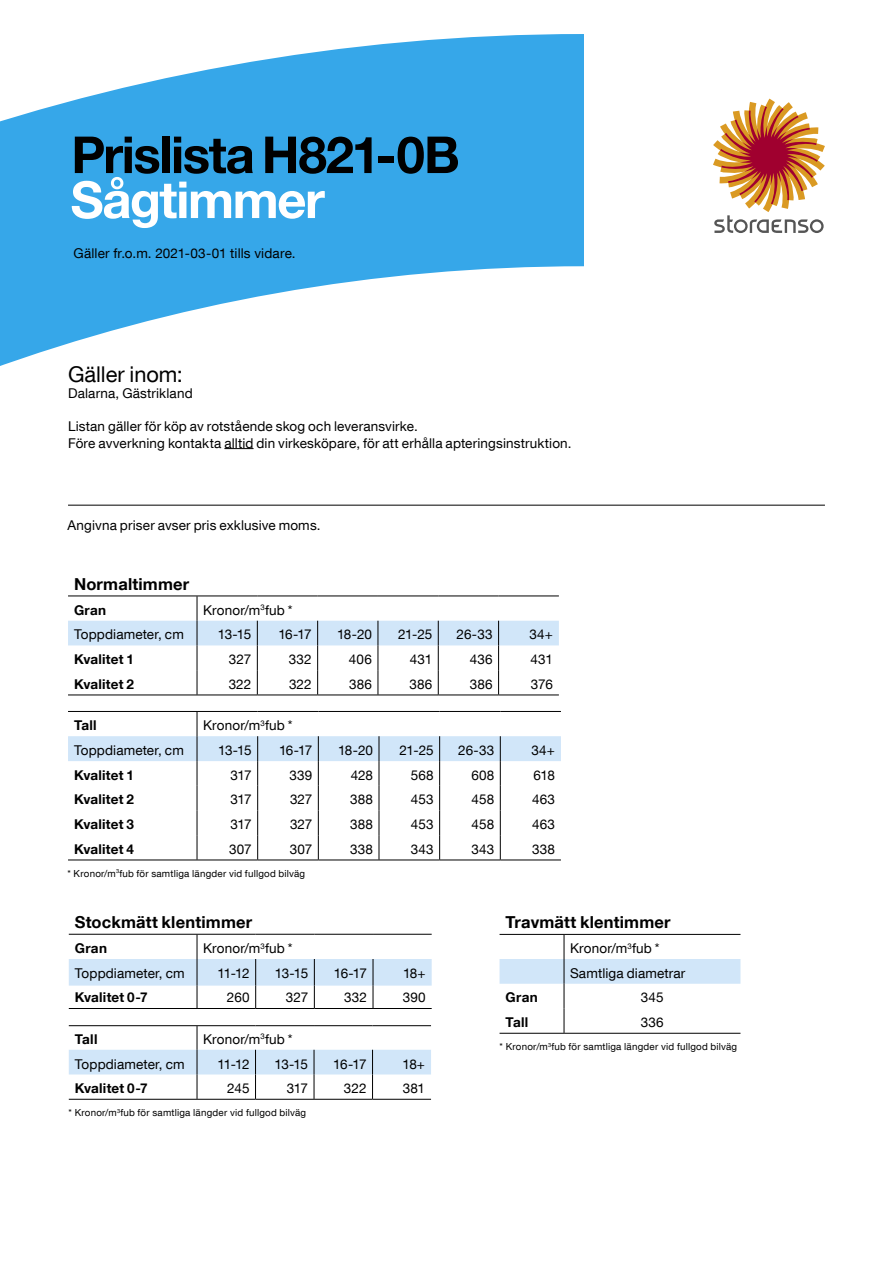
<style>
.page{position:relative;width:893px;height:1263px;background:#fff}
.page>*{position:absolute;margin:0;border:0;box-sizing:border-box;transform-origin:0 0}
.t1{font:700 51px "Helvetica Neue LT Com";letter-spacing:-.03em;color:#000}
.t2{font:700 51px "Helvetica Neue LT Com";letter-spacing:-.03em;color:#fff}
.t3{font:21.75px "Helvetica Neue LT Com";color:#000}
.t4{font:700 16.5px "Helvetica Neue LT Com";letter-spacing:.01em;color:#000}
.t5{font:13.5px/16.5px "Helvetica Neue LT Com";letter-spacing:.01em;color:#000}
.t6{font:700 13.5px "Helvetica Neue LT Com";letter-spacing:.02em;color:#000}
.t7{font:9.75px "Helvetica Neue LT Com";letter-spacing:.02em;color:#000}
</style>
<div class="page">
<svg style="left:0;top:34px;width:584px;height:332px;fill:#36a7e9"></svg>
<svg style="left:713px;top:99px;width:112px;height:134px"></svg>
<hr style="left:68px;top:505px;width:757px;height:1px;background:#000">
<hr style="left:224px;top:448px;width:30px;height:1px;background:#000">
<svg style="left:69px;top:935px;width:363px;height:73px"></svg>
<hr style="left:69px;top:1008px;width:128px;height:1px;background:#000">
<hr style="left:197px;top:1008px;width:59px;height:1px;background:#000">
<hr style="left:256px;top:1008px;width:58px;height:1px;background:#000">
<hr style="left:314px;top:1008px;width:59px;height:1px;background:#000">
<hr style="left:373px;top:1008px;width:59px;height:1px;background:#000">
<hr style="left:69px;top:934px;width:128px;height:1px;background:#000">
<hr style="left:197px;top:934px;width:59px;height:1px;background:#000">
<hr style="left:256px;top:934px;width:58px;height:1px;background:#000">
<hr style="left:314px;top:934px;width:59px;height:1px;background:#000">
<hr style="left:373px;top:934px;width:59px;height:1px;background:#000">
<hr style="left:69px;top:1025px;width:128px;height:1px;background:#000">
<hr style="left:197px;top:1025px;width:59px;height:1px;background:#000">
<hr style="left:256px;top:1025px;width:58px;height:1px;background:#000">
<hr style="left:314px;top:1025px;width:59px;height:1px;background:#000">
<hr style="left:373px;top:1025px;width:58px;height:1px;background:#000">
<svg style="left:69px;top:1026px;width:362px;height:73px"></svg>
<hr style="left:69px;top:1099px;width:128px;height:1px;background:#000">
<hr style="left:197px;top:1099px;width:59px;height:1px;background:#000">
<hr style="left:256px;top:1099px;width:58px;height:1px;background:#000">
<hr style="left:314px;top:1099px;width:59px;height:1px;background:#000">
<hr style="left:373px;top:1099px;width:58px;height:1px;background:#000">
<hr style="left:500px;top:934px;width:64px;height:1px;background:#000">
<hr style="left:564px;top:934px;width:176px;height:1px;background:#000">
<svg style="left:500px;top:935px;width:240px;height:98px"></svg>
<hr style="left:500px;top:1033px;width:64px;height:1px;background:#000">
<hr style="left:564px;top:1033px;width:176px;height:1px;background:#000">
<hr style="left:68px;top:695px;width:129px;height:1px;background:#000">
<hr style="left:197px;top:695px;width:60px;height:1px;background:#000">
<hr style="left:257px;top:695px;width:61px;height:1px;background:#000">
<hr style="left:318px;top:695px;width:60px;height:1px;background:#000">
<hr style="left:378px;top:695px;width:60px;height:1px;background:#000">
<hr style="left:438px;top:695px;width:61px;height:1px;background:#000">
<hr style="left:499px;top:695px;width:60px;height:1px;background:#000">
<svg style="left:68px;top:596px;width:491px;height:99px"></svg>
<hr style="left:68px;top:860px;width:129px;height:1px;background:#000">
<hr style="left:197px;top:860px;width:61px;height:1px;background:#000">
<hr style="left:258px;top:860px;width:60px;height:1px;background:#000">
<hr style="left:318px;top:860px;width:61px;height:1px;background:#000">
<hr style="left:379px;top:860px;width:61px;height:1px;background:#000">
<hr style="left:440px;top:860px;width:60px;height:1px;background:#000">
<hr style="left:500px;top:860px;width:61px;height:1px;background:#000">
<hr style="left:68px;top:711px;width:129px;height:1px;background:#000">
<hr style="left:197px;top:711px;width:61px;height:1px;background:#000">
<hr style="left:258px;top:711px;width:60px;height:1px;background:#000">
<hr style="left:318px;top:711px;width:61px;height:1px;background:#000">
<hr style="left:379px;top:711px;width:61px;height:1px;background:#000">
<hr style="left:440px;top:711px;width:60px;height:1px;background:#000">
<hr style="left:500px;top:711px;width:61px;height:1px;background:#000">
<svg style="left:68px;top:712px;width:493px;height:148px"></svg>
<h1 class="t1" style="left:71px;top:123px;width:390px">Prislista H821-0B</h1>
<h1 class="t2" style="left:71px;top:168px;width:256px">Sågtimmer</h1>
<p class="t5" style="left:74px;top:244px;width:224px">Gäller fr.o.m. 2021-03-01 tills vidare.</p>
<h2 class="t3" style="left:68px;top:360px;width:116px">Gäller inom:</h2>
<p class="t5" style="left:68px;top:385px;width:126px">Dalarna, Gästrikland</p>
<p class="t5" style="left:68px;top:418px;width:505px">Listan gäller för köp av rotstående skog och leveransvirke.<br>Före avverkning kontakta alltid din virkesköpare, för att erhålla apteringsinstruktion.</p>
<p class="t5" style="left:68px;top:517px;width:255px">Angivna priser avser pris exklusive moms.</p>
<p class="t4" style="left:74px;top:574px;width:117px">Normaltimmer</p>
<p class="t6" style="left:74px;top:601px;width:34px">Gran</p>
<p class="t5" style="left:203px;top:601px;width:91px">Kronor/m<sup>3</sup>fub *</p>
<p class="t5" style="left:74px;top:626px;width:111px">Toppdiameter, cm</p>
<p class="t5" style="left:218px;top:626px;width:35px">13-15</p>
<p class="t5" style="left:278px;top:626px;width:35px">16-17</p>
<p class="t5" style="left:337px;top:626px;width:36px">18-20</p>
<p class="t5" style="left:398px;top:626px;width:36px">21-25</p>
<p class="t5" style="left:457px;top:626px;width:38px">26-33</p>
<p class="t5" style="left:529px;top:626px;width:25px">34+</p>
<p class="t6" style="left:74px;top:651px;width:62px">Kvalitet 1</p>
<p class="t5" style="left:229px;top:651px;width:24px">327</p>
<p class="t5" style="left:289px;top:651px;width:24px">332</p>
<p class="t5" style="left:349px;top:651px;width:24px">406</p>
<p class="t5" style="left:410px;top:651px;width:24px">431</p>
<p class="t5" style="left:470px;top:651px;width:24px">436</p>
<p class="t5" style="left:531px;top:651px;width:24px">431</p>
<p class="t6" style="left:74px;top:676px;width:62px">Kvalitet 2</p>
<p class="t5" style="left:229px;top:675px;width:24px">322</p>
<p class="t5" style="left:289px;top:675px;width:24px">322</p>
<p class="t5" style="left:349px;top:675px;width:24px">386</p>
<p class="t5" style="left:409px;top:675px;width:24px">386</p>
<p class="t5" style="left:470px;top:675px;width:24px">386</p>
<p class="t5" style="left:531px;top:675px;width:23px">376</p>
<p class="t6" style="left:74px;top:717px;width:24px">Tall</p>
<p class="t5" style="left:203px;top:717px;width:91px">Kronor/m<sup>3</sup>fub *</p>
<p class="t5" style="left:74px;top:741px;width:111px">Toppdiameter, cm</p>
<p class="t5" style="left:218px;top:741px;width:35px">13-15</p>
<p class="t5" style="left:279px;top:741px;width:35px">16-17</p>
<p class="t5" style="left:338px;top:741px;width:36px">18-20</p>
<p class="t5" style="left:399px;top:741px;width:36px">21-25</p>
<p class="t5" style="left:458px;top:741px;width:38px">26-33</p>
<p class="t5" style="left:532px;top:741px;width:25px">34+</p>
<p class="t6" style="left:74px;top:766px;width:62px">Kvalitet 1</p>
<p class="t5" style="left:230px;top:766px;width:23px">317</p>
<p class="t5" style="left:289px;top:766px;width:24px">339</p>
<p class="t5" style="left:351px;top:766px;width:24px">428</p>
<p class="t5" style="left:411px;top:766px;width:24px">568</p>
<p class="t5" style="left:471px;top:766px;width:24px">608</p>
<p class="t5" style="left:533px;top:766px;width:23px">618</p>
<p class="t6" style="left:74px;top:791px;width:62px">Kvalitet 2</p>
<p class="t5" style="left:231px;top:791px;width:23px">317</p>
<p class="t5" style="left:290px;top:791px;width:24px">327</p>
<p class="t5" style="left:350px;top:791px;width:24px">388</p>
<p class="t5" style="left:411px;top:791px;width:24px">453</p>
<p class="t5" style="left:472px;top:791px;width:24px">458</p>
<p class="t5" style="left:532px;top:791px;width:24px">463</p>
<p class="t6" style="left:74px;top:816px;width:62px">Kvalitet 3</p>
<p class="t5" style="left:231px;top:816px;width:23px">317</p>
<p class="t5" style="left:290px;top:816px;width:24px">327</p>
<p class="t5" style="left:350px;top:816px;width:24px">388</p>
<p class="t5" style="left:411px;top:816px;width:24px">453</p>
<p class="t5" style="left:472px;top:816px;width:24px">458</p>
<p class="t5" style="left:532px;top:816px;width:24px">463</p>
<p class="t6" style="left:74px;top:841px;width:62px">Kvalitet 4</p>
<p class="t5" style="left:229px;top:840px;width:24px">307</p>
<p class="t5" style="left:290px;top:840px;width:24px">307</p>
<p class="t5" style="left:350px;top:840px;width:24px">338</p>
<p class="t5" style="left:411px;top:840px;width:24px">343</p>
<p class="t5" style="left:471px;top:840px;width:24px">343</p>
<p class="t5" style="left:532px;top:840px;width:24px">338</p>
<p class="t7" style="left:68px;top:867px;width:239px">* Kronor/m<sup>3</sup>fub för samtliga längder vid fullgod bilväg</p>
<p class="t4" style="left:75px;top:912px;width:179px">Stockmätt klentimmer</p>
<p class="t6" style="left:75px;top:940px;width:34px">Gran</p>
<p class="t5" style="left:203px;top:940px;width:91px">Kronor/m<sup>3</sup>fub *</p>
<p class="t5" style="left:75px;top:964px;width:111px">Toppdiameter, cm</p>
<p class="t5" style="left:218px;top:964px;width:34px">11-12</p>
<p class="t5" style="left:275px;top:964px;width:35px">13-15</p>
<p class="t5" style="left:334px;top:964px;width:35px">16-17</p>
<p class="t5" style="left:403px;top:964px;width:24px">18+</p>
<p class="t6" style="left:75px;top:989px;width:75px">Kvalitet 0-7</p>
<p class="t5" style="left:227px;top:989px;width:24px">260</p>
<p class="t5" style="left:286px;top:989px;width:24px">327</p>
<p class="t5" style="left:344px;top:989px;width:24px">332</p>
<p class="t5" style="left:403px;top:989px;width:24px">390</p>
<p class="t6" style="left:75px;top:1030px;width:24px">Tall</p>
<p class="t5" style="left:203px;top:1030px;width:91px">Kronor/m<sup>3</sup>fub *</p>
<p class="t5" style="left:75px;top:1055px;width:111px">Toppdiameter, cm</p>
<p class="t5" style="left:217px;top:1055px;width:34px">11-12</p>
<p class="t5" style="left:275px;top:1055px;width:35px">13-15</p>
<p class="t5" style="left:333px;top:1055px;width:35px">16-17</p>
<p class="t5" style="left:402px;top:1055px;width:24px">18+</p>
<p class="t6" style="left:75px;top:1080px;width:75px">Kvalitet 0-7</p>
<p class="t5" style="left:227px;top:1080px;width:24px">245</p>
<p class="t5" style="left:287px;top:1080px;width:23px">317</p>
<p class="t5" style="left:344px;top:1080px;width:24px">322</p>
<p class="t5" style="left:403px;top:1080px;width:24px">381</p>
<p class="t7" style="left:69px;top:1106px;width:239px">* Kronor/m<sup>3</sup>fub för samtliga längder vid fullgod bilväg</p>
<p class="t4" style="left:506px;top:912px;width:167px">Travmätt klentimmer</p>
<p class="t5" style="left:570px;top:935px;width:117px;line-height:24.8px">Kronor/m<sup>3</sup>fub *<br>Samtliga diametrar</p>
<p class="t6" style="left:506px;top:989px;width:34px">Gran</p>
<p class="t5" style="left:641px;top:989px;width:24px">345</p>
<p class="t6" style="left:506px;top:1014px;width:24px">Tall</p>
<p class="t5" style="left:641px;top:1014px;width:24px">336</p>
<p class="t7" style="left:500px;top:1040px;width:239px">* Kronor/m<sup>3</sup>fub för samtliga längder vid fullgod bilväg</p>
</div>
